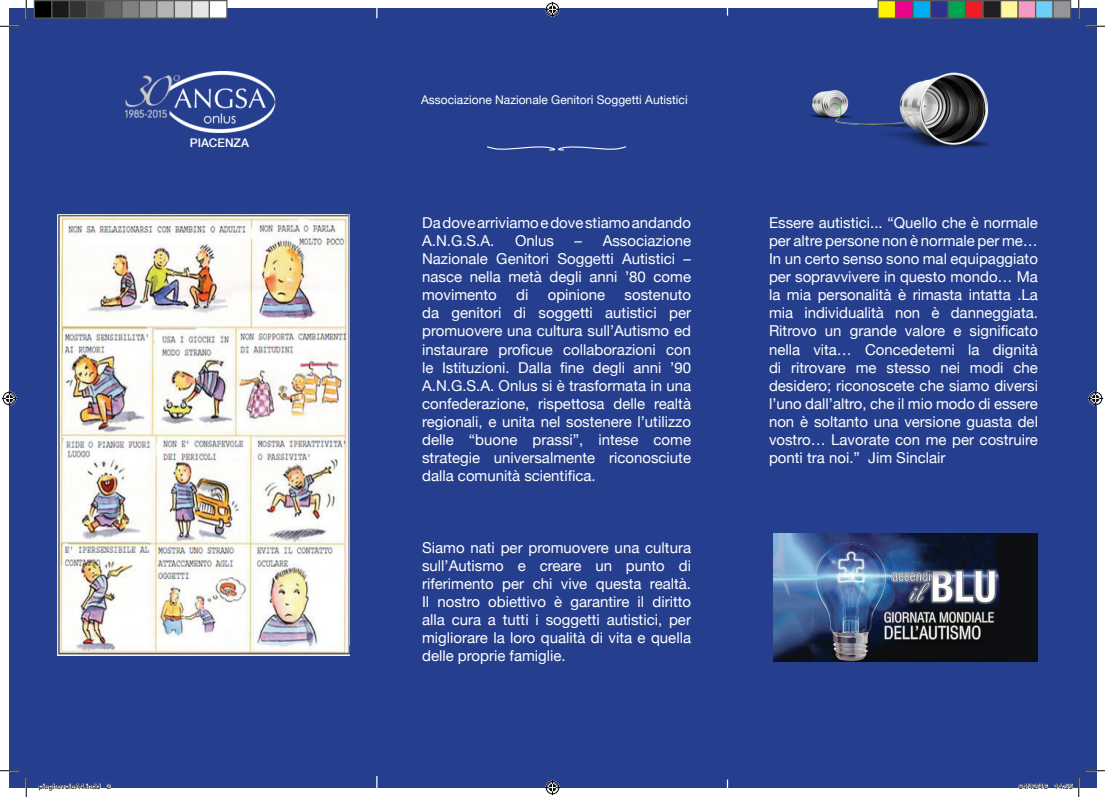
<style>
.page{position:relative;width:1105px;height:797px;background:#fff}
.page>*{position:absolute;margin:0;border:0;box-sizing:border-box;transform-origin:0 0}
.t1{font:15px/18px "Helvetica Neue";color:#fff;text-align:justify}
.t2{font:12px "Helvetica Neue";color:#fff}
.t3{font:500 11.88px "Helvetica Neue";color:#fff}
.t4{font:7.5px "Helvetica";color:#000}
</style>
<div class="page">
<div style="left:9px;top:9px;width:1087px;height:779px;background:#253f8e"></div>
<img style="left:808px;top:72px;width:181px;height:76px">
<img style="left:126px;top:71px;width:150px;height:61px">
<img style="left:58px;top:214px;width:291px;height:441px">
<img style="left:773px;top:533px;width:265px;height:128px">
<svg style="left:487px;top:146px;width:139px;height:5px"></svg>
<svg style="left:376px;top:776px;width:1px;height:12px"></svg>
<svg style="left:0;top:25px;width:19px;height:2px"></svg>
<svg style="left:1086px;top:25px;width:19px;height:2px"></svg>
<svg style="left:0;top:770px;width:19px;height:1px"></svg>
<svg style="left:1086px;top:770px;width:19px;height:1px"></svg>
<svg style="left:25px;top:0;width:2px;height:19px"></svg>
<svg style="left:25px;top:778px;width:2px;height:19px"></svg>
<svg style="left:1078px;top:0;width:1px;height:19px"></svg>
<svg style="left:545px;top:2px;width:15px;height:15px"></svg>
<svg style="left:545px;top:780px;width:15px;height:15px"></svg>
<svg style="left:2px;top:391px;width:15px;height:15px"></svg>
<svg style="left:1088px;top:391px;width:15px;height:15px"></svg>
<div style="left:34px;top:1px;width:18px;height:17px;background:#000"></div>
<div style="left:34px;top:0;width:18px;height:19px;border:1px solid #595959"></div>
<div style="left:52px;top:1px;width:17px;height:17px;background:#1a1a1a"></div>
<div style="left:51px;top:0;width:19px;height:19px;border:1px solid #595959"></div>
<div style="left:69px;top:1px;width:18px;height:17px;background:#333"></div>
<div style="left:69px;top:0;width:19px;height:19px;border:1px solid #595959"></div>
<div style="left:87px;top:1px;width:17px;height:17px;background:#4d4d4d"></div>
<div style="left:86px;top:0;width:19px;height:19px;border:1px solid #595959"></div>
<div style="left:104px;top:1px;width:18px;height:17px;background:#666"></div>
<div style="left:104px;top:0;width:18px;height:19px;border:1px solid #595959"></div>
<div style="left:122px;top:1px;width:17px;height:17px;background:#808080"></div>
<div style="left:121px;top:0;width:19px;height:19px;border:1px solid #595959"></div>
<div style="left:139px;top:1px;width:18px;height:17px;background:#999"></div>
<div style="left:139px;top:0;width:19px;height:19px;border:1px solid #595959"></div>
<div style="left:157px;top:1px;width:17px;height:17px;background:#b3b3b3"></div>
<div style="left:156px;top:0;width:19px;height:19px;border:1px solid #595959"></div>
<div style="left:174px;top:1px;width:18px;height:17px;background:#ccc"></div>
<div style="left:174px;top:0;width:18px;height:19px;border:1px solid #595959"></div>
<div style="left:192px;top:1px;width:17px;height:17px;background:#e6e6e6"></div>
<div style="left:191px;top:0;width:19px;height:19px;border:1px solid #595959"></div>
<div style="left:209px;top:1px;width:18px;height:17px;background:#fff"></div>
<div style="left:209px;top:0;width:19px;height:19px;border:1px solid #595959"></div>
<div style="left:878px;top:1px;width:17px;height:17px;background:#fff101"></div>
<div style="left:877px;top:0;width:19px;height:19px;border:1px solid #595959"></div>
<div style="left:895px;top:1px;width:18px;height:17px;background:#ed028c"></div>
<div style="left:895px;top:0;width:19px;height:19px;border:1px solid #595959"></div>
<div style="left:913px;top:1px;width:17px;height:17px;background:#00aeef"></div>
<div style="left:912px;top:0;width:19px;height:19px;border:1px solid #595959"></div>
<div style="left:930px;top:1px;width:18px;height:17px;background:#2e3092"></div>
<div style="left:930px;top:0;width:19px;height:19px;border:1px solid #595959"></div>
<div style="left:948px;top:1px;width:17px;height:17px;background:#00a54f"></div>
<div style="left:947px;top:0;width:19px;height:19px;border:1px solid #595959"></div>
<div style="left:965px;top:1px;width:18px;height:17px;background:#ee1d23"></div>
<div style="left:965px;top:0;width:19px;height:19px;border:1px solid #595959"></div>
<div style="left:983px;top:1px;width:17px;height:17px;background:#231f20"></div>
<div style="left:982px;top:0;width:19px;height:19px;border:1px solid #595959"></div>
<div style="left:1000px;top:1px;width:18px;height:17px;background:#fff79a"></div>
<div style="left:1000px;top:0;width:19px;height:19px;border:1px solid #595959"></div>
<div style="left:1018px;top:1px;width:17px;height:17px;background:#f499c2"></div>
<div style="left:1017px;top:0;width:19px;height:19px;border:1px solid #595959"></div>
<div style="left:1035px;top:1px;width:18px;height:17px;background:#6bcff6"></div>
<div style="left:1035px;top:0;width:19px;height:19px;border:1px solid #595959"></div>
<div style="left:1053px;top:1px;width:17px;height:17px;background:#939598"></div>
<div style="left:1052px;top:0;width:19px;height:19px;border:1px solid #595959"></div>
<svg style="left:39px;top:783px;width:61px;height:5px"></svg>
<svg style="left:106px;top:783px;width:5px;height:5px"></svg>
<svg style="left:1018px;top:783px;width:30px;height:5px"></svg>
<svg style="left:1054px;top:778px;width:25px;height:19px"></svg>
<p class="t3" style="left:190px;top:133px;width:61px">PIACENZA</p>
<p class="t2" style="left:421px;top:89px;width:268px">Associazione Nazionale Genitori Soggetti Autistici</p>
<p class="t1" style="left:422px;top:213px;width:270px">Da dove arriviamo e dove stiamo andando<br>A.N.G.S.A.</p>
<p class="t1" style="left:515px;top:231px;width:40px">Onlus</p>
<p class="t1" style="left:422px;top:231px;width:270px;text-indent:152px">– Associazione Nazionale Genitori Soggetti Autistici – nasce nella metà degli anni ’80 come movimento</p>
<p class="t1" style="left:516px;top:285px;width:14px">di</p>
<p class="t1" style="left:548px;top:285px;width:59px">opinione</p>
<p class="t1" style="left:422px;top:285px;width:270px;text-indent:203px">sostenuto da genitori di soggetti autistici per promuovere una cultura sull’Autismo ed instaurare proficue collaborazioni con le Istituzioni. Dalla fine degli anni ’90<br>A.N.G.S.A. Onlus si è trasformata in una confederazione, rispettosa delle realtà regionali, e unita nel sostenere l’utilizzo delle “buone prassi”, intese come strategie universalmente riconosciute dalla comunità scientifica.</p>
<p class="t1" style="left:422px;top:537px;width:270px">Siamo nati per promuovere una cultura sull’Autismo e creare un punto di riferimento per chi vive questa realtà.<br>Il nostro obiettivo è garantire il diritto alla cura a tutti i soggetti autistici, per migliorare la loro qualità di vita e quella delle proprie famiglie.</p>
<p class="t1" style="left:769px;top:213px;width:270px">Essere autistici... “Quello che è normale per altre persone non è normale per me… In un certo senso sono mal equipaggiato per sopravvivere in questo mondo… Ma la mia personalità è rimasta intatta .La mia individualità non è danneggiata.<br>Ritrovo un grande valore e significato nella vita… Concedetemi la dignità di ritrovare me stesso nei modi che desidero; riconoscete che siamo diversi l’uno dall’altro, che il mio modo di essere non è soltanto una versione guasta del vostro… Lavorate con me per costruire ponti tra noi.” Jim Sinclair</p>
<p class="t4" style="left:39px;top:781px;width:74px">pieghevoleA4.indd 2</p>
<p class="t4" style="left:1019px;top:781px;width:56px">04/12/16 14:55</p>
</div>
